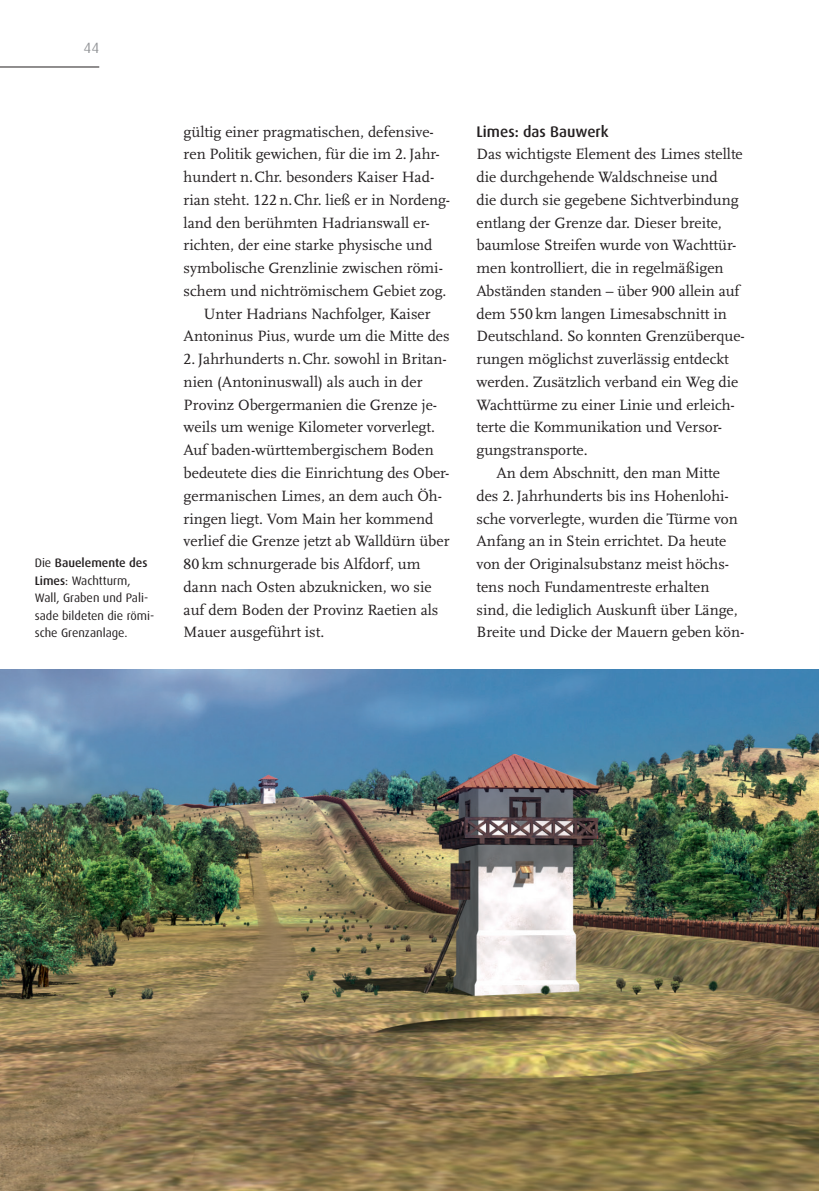
<style>
.page{position:relative;width:819px;height:1191px;background:#fff}
.page>*{position:absolute;margin:0;border:0;box-sizing:border-box;transform-origin:0 0}
.t1{font:15.58px/22.8px "Scala LF";color:#231f20}
.t2{font:500 15.4px "MP Dax Pro";color:#231f20}
.t3{font:14.88px "MP Dax Pro";color:#939598}
.t4{font:12.25px/17.5px "MP Dax Pro";color:#231f20}
.s1{font-weight:500}
</style>
<div class="page">
<hr style="left:0;top:67px;width:99px;height:1px;background:#231f20">
<img style="left:0;top:670px;width:819px;height:521px">
<p class="t3" style="left:84px;top:42px;width:17px">44</p>
<p class="t4" style="left:35px;top:555px;width:121px">Die <span class="s1">Bauelemente des<br>Limes</span>: Wachtturm,<br>Wall, Graben und Pali - sade bildeten die römi&shy;sche Grenzanlage.</p>
<p class="t1" style="left:184px;top:121px;width:252px">gültig einer pragmatischen, defensive-</p>
<p class="t1" style="left:184px;top:144px;width:258px">ren Politik gewichen, für die im 2. Jahr-</p>
<p class="t1" style="left:184px;top:167px;width:252px">hundert n.Chr. besonders Kaiser Had-</p>
<p class="t1" style="left:184px;top:190px;width:268px">rian steht. 122 n.Chr. ließ er in Nordeng-</p>
<p class="t1" style="left:184px;top:212px;width:247px">land den berühmten Hadrianswall er-</p>
<p class="t1" style="left:184px;top:235px;width:250px">richten, der eine starke physische und</p>
<p class="t1" style="left:184px;top:258px;width:261px">symbolische Grenzlinie zwischen römi-</p>
<p class="t1" style="left:184px;top:281px;width:264px">schem und nichtrömischem Gebiet zog.</p>
<p class="t1" style="left:203px;top:303px;width:228px">Unter Hadrians Nachfolger, Kaiser</p>
<p class="t1" style="left:184px;top:326px;width:267px">Antoninus Pius, wurde um die Mitte des</p>
<p class="t1" style="left:184px;top:349px;width:267px">2. Jahrhunderts n.Chr. sowohl in Britan&shy;nien (Antoninuswall) als auch in der Provinz Obergermanien die Grenze je&shy;weils um wenige Kilometer vorverlegt.<br>Auf baden-württembergischem Boden bedeutete dies die Einrichtung des Ober&shy;germanischen Limes, an dem auch Öh&shy;ringen liegt. Vom Main her kommend verlief die Grenze jetzt ab Walldürn über 80 km schnurgerade bis Alfdorf, um dann nach Osten abzuknicken, wo sie auf dem Boden der Provinz Raetien als Mauer ausgeführt ist.</p>
<p class="t2" style="left:476px;top:124px;width:134px">Limes: das Bauwerk</p>
<p class="t1" style="left:476px;top:144px;width:268px">Das wichtigste Element des Limes stellte</p>
<p class="t1" style="left:476px;top:167px;width:243px">die durchgehende Waldschneise und</p>
<p class="t1" style="left:476px;top:190px;width:264px">die durch sie gegebene Sichtverbindung</p>
<p class="t1" style="left:476px;top:212px;width:247px">entlang der Grenze dar. Dieser breite,</p>
<p class="t1" style="left:476px;top:235px;width:261px">baumlose Streifen wurde von Wachttür-</p>
<p class="t1" style="left:476px;top:258px;width:248px">men kontrolliert, die in regelmäßigen</p>
<p class="t1" style="left:476px;top:281px;width:265px">Abständen standen – über 900 allein auf</p>
<p class="t1" style="left:476px;top:303px;width:252px">dem 550 km langen Limesabschnitt in</p>
<p class="t1" style="left:476px;top:326px;width:270px">Deutschland. So konnten Grenzüberque-</p>
<p class="t1" style="left:476px;top:349px;width:254px">rungen möglichst zuverlässig entdeckt</p>
<p class="t1" style="left:476px;top:372px;width:263px">werden. Zusätzlich verband ein Weg die</p>
<p class="t1" style="left:476px;top:394px;width:260px">Wachttürme zu einer Linie und erleich-</p>
<p class="t1" style="left:476px;top:417px;width:247px">terte die Kommunikation und Versor-</p>
<p class="t1" style="left:476px;top:440px;width:113px">gungstransporte.</p>
<p class="t1" style="left:496px;top:463px;width:225px">An dem Abschnitt, den man Mitte</p>
<p class="t1" style="left:476px;top:485px;width:254px">des 2. Jahrhunderts bis ins Hohenlohi-</p>
<p class="t1" style="left:476px;top:508px;width:263px">sche vorverlegte, wurden die Türme von</p>
<p class="t1" style="left:476px;top:531px;width:251px">Anfang an in Stein errichtet. Da heute</p>
<p class="t1" style="left:476px;top:554px;width:254px">von der Originalsubstanz meist höchs-</p>
<p class="t1" style="left:476px;top:576px;width:234px">tens noch Fundamentreste erhalten</p>
<p class="t1" style="left:476px;top:599px;width:263px">sind, die lediglich Auskunft über Länge,</p>
<p class="t1" style="left:476px;top:622px;width:269px">Breite und Dicke der Mauern geben kön-</p>
</div>
